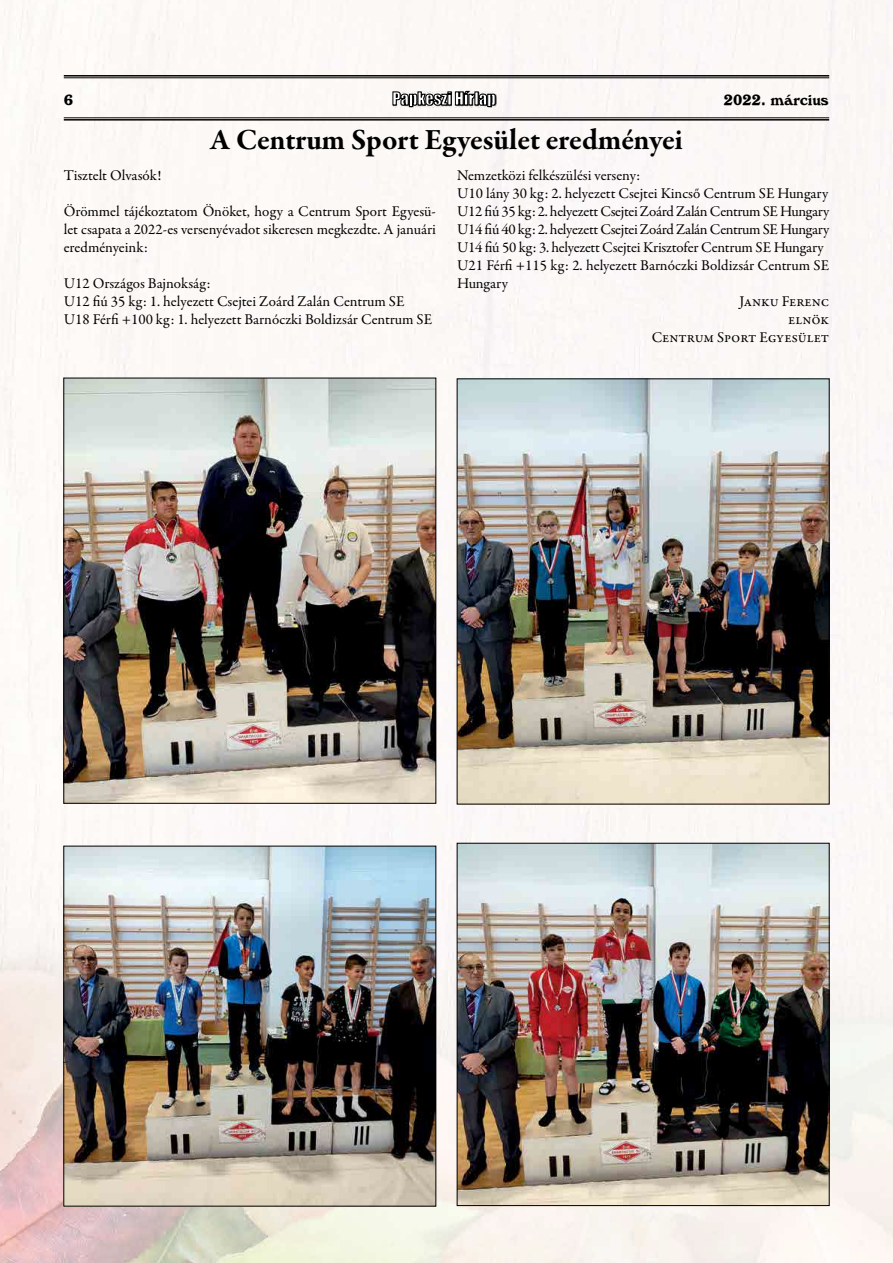
<style>
.page{position:relative;width:893px;height:1263px;background:#fff}
.page>*{position:absolute;margin:0;border:0;box-sizing:border-box;transform-origin:0 0}
.t1{font:700 30px "Garamond Premr Pro";letter-spacing:-.005em;color:#000}
.t2{font:16.5px "Impact";color:#fff}
.t3{font:15px/18px "Garamond Premr Pro";letter-spacing:-.005em;color:#000;text-align:justify}
.t4{font:15px "Windsor HU Normal";color:#000}
</style>
<div class="page">
<img style="left:0;top:0;width:893px;height:1263px">
<hr style="left:64px;top:78px;width:765px;height:1px;background:#000">
<hr style="left:64px;top:75px;width:765px;height:2px;background:#000">
<hr style="left:64px;top:119px;width:765px;height:2px;background:#000">
<hr style="left:64px;top:118px;width:765px;height:1px;background:#000">
<svg style="left:393px;top:107px;width:103px;height:1px"></svg>
<svg style="left:393px;top:91px;width:103px;height:16px;background:#434241"></svg>
<img style="left:459px;top:381px;width:368px;height:421px">
<div style="left:457px;top:379px;width:372px;height:425px;border:1px solid #000"></div>
<img style="left:66px;top:848px;width:368px;height:356px">
<div style="left:64px;top:846px;width:372px;height:360px;border:1px solid #000"></div>
<img style="left:459px;top:845px;width:368px;height:359px">
<div style="left:457px;top:843px;width:372px;height:363px;border:1px solid #000"></div>
<img style="left:66px;top:380px;width:368px;height:421px">
<div style="left:64px;top:378px;width:372px;height:425px;border:1px solid #000"></div>
<p class="t4" style="left:64px;top:91px;width:11px">6</p>
<p class="t2" style="left:392px;top:86px;width:105px">Papkeszi Hírlap</p>
<p class="t4" style="left:724px;top:91px;width:107px">2022. március</p>
<h1 class="t1" style="left:210px;top:121px;width:474px">A Centrum Sport Egyesület eredményei</h1>
<p class="t3" style="left:64px;top:167px;width:99px">Tisztelt Olvasók!</p>
<p class="t3" style="left:64px;top:203px;width:374px">Örömmel tájékoztatom Önöket, hogy a Centrum Sport Egyesü&shy;let csapata a 2022-es versenyévadot sikeresen megkezdte. A januári eredményeink:</p>
<p class="t3" style="left:64px;top:275px;width:370px;text-align:left">U12 Országos Bajnokság:<br>U12 fiú 35 kg: 1. helyezett Csejtei Zoárd Zalán Centrum SE<br>U18 Férfi +100 kg: 1. helyezett Barnóczki Boldizsár Centrum SE</p>
<p class="t3" style="left:457px;top:167px;width:185px">Nemzetközi felkészülési verseny:</p>
<p class="t3" style="left:457px;top:185px;width:373px">U10 lány 30 kg: 2. helyezett Csejtei Kincső Centrum SE Hungary</p>
<p class="t3" style="left:457px;top:203px;width:374px">U12 fiú 35 kg: 2. helyezett Csejtei Zoárd Zalán Centrum SE Hungary</p>
<p class="t3" style="left:457px;top:221px;width:374px">U14 fiú 40 kg: 2. helyezett Csejtei Zoárd Zalán Centrum SE Hungary</p>
<p class="t3" style="left:457px;top:239px;width:368px">U14 fiú 50 kg: 3. helyezett Csejtei Krisztofer Centrum SE Hungary</p>
<p class="t3" style="left:457px;top:257px;width:374px">U21 Férfi +115 kg: 2. helyezett Barnóczki Boldizsár Centrum SE</p>
<p class="t3" style="left:457px;top:275px;width:53px">Hungary</p>
<p class="t3" style="left:739px;top:293px;width:91px">Janku Ferenc</p>
<p class="t3" style="left:788px;top:311px;width:42px">elnök</p>
<p class="t3" style="left:652px;top:329px;width:179px">Centrum Sport Egyesület</p>
</div>
